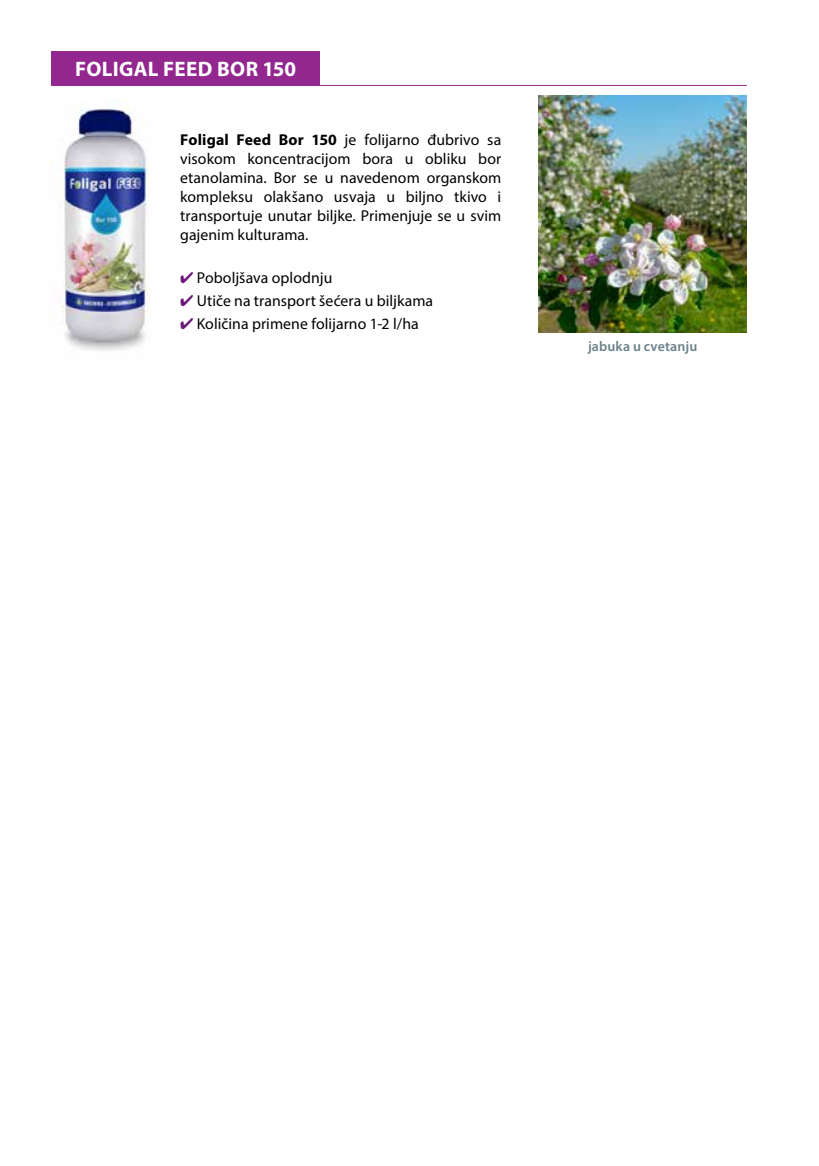
<style>
.page{position:relative;width:819px;height:1166px;background:#fff}
.page>*{position:absolute;margin:0;border:0;box-sizing:border-box;transform-origin:0 0}
.t1{font:700 21px "Myriad Pro";letter-spacing:.015em;color:#fff}
.t2{font:15.75px/18.9px "Myriad Pro";color:#000;text-align:justify}
.t3{font:600 14px "Myriad Pro";letter-spacing:.01em;color:#6b808b}
.s1{font-weight:700}
.s2{color:#6c1b78}
</style>
<div class="page">
<img style="left:538px;top:95px;width:208px;height:237px">
<img style="left:51px;top:107px;width:99px;height:244px">
<div style="left:52px;top:51px;width:268px;height:35px;background:#92278f"></div>
<hr style="left:52px;top:85px;width:694px;height:1px;background:#92278f">
<h1 class="t1" style="left:75px;top:57px;width:222px">FOLIGAL FEED BOR 150</h1>
<p class="t2" style="left:180px;top:130px;width:322px"><span class="s1">Foligal Feed Bor 150</span> je folijarno đubrivo sa visokom koncentracijom bora u obliku bor etanolamina. Bor se u navedenom organskom kompleksu olakšano usvaja u biljno tkivo i transportuje unutar biljke. Primenjuje se u svim gajenim kulturama.</p>
<p class="t2" style="left:180px;top:268px;width:154px"><span class="s2">✔</span> Poboljšava oplodnju</p>
<p class="t2" style="left:180px;top:291px;width:254px"><span class="s2">✔</span> Utiče na transport šećera u biljkama</p>
<p class="t2" style="left:180px;top:314px;width:240px"><span class="s2">✔</span> Količina primene folijarno 1-2 l/ha</p>
<p class="t3" style="left:588px;top:338px;width:111px">jabuka u cvetanju</p>
</div>
